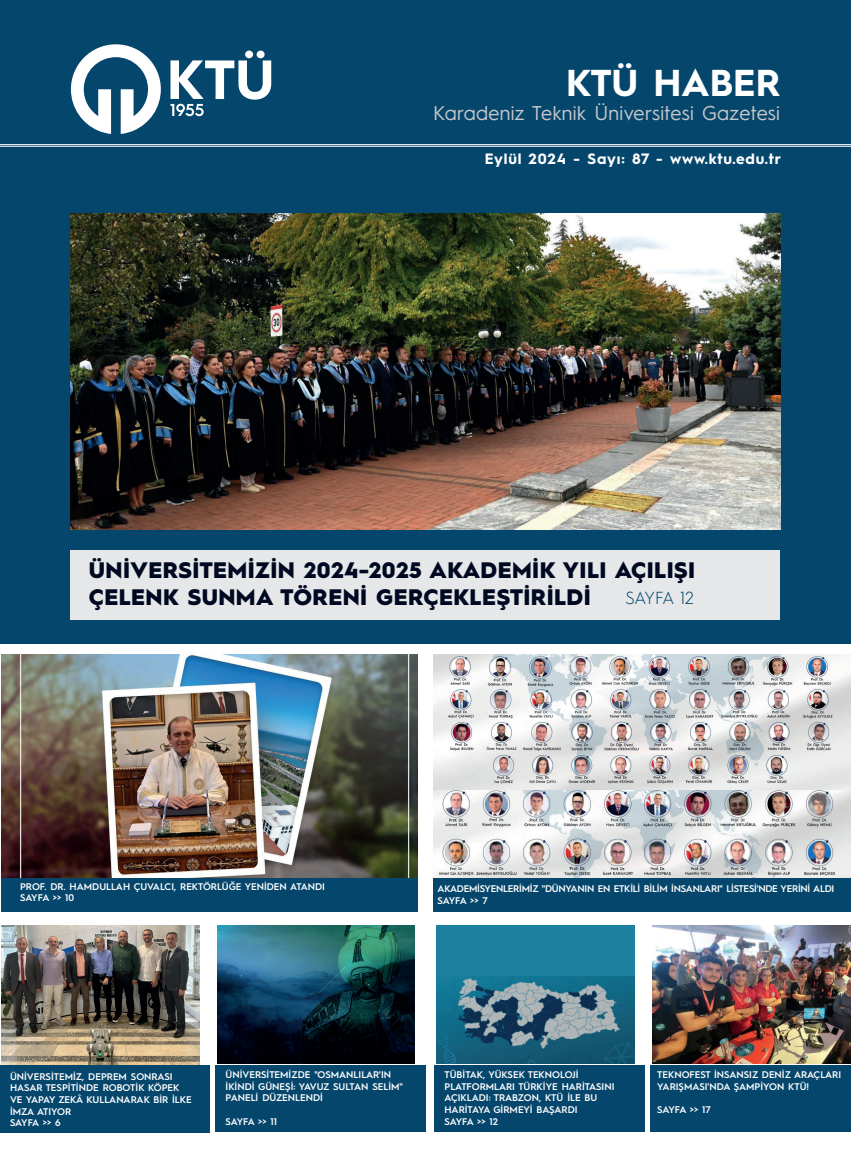
<style>
.page{position:relative;width:851px;height:1170px;background:#fff}
.page>*{position:absolute;margin:0;border:0;box-sizing:border-box;transform-origin:0 0}
.t1{font:700 37.5px "Hurme Geometric Sans 1";color:#fff}
.t2{font:900 22.5px/27.5px "Hurme Geometric Sans 1";letter-spacing:.02em;color:#000921}
.t3{font:20px "Hurme Geometric Sans 1";letter-spacing:.015em;color:#c7c8ca}
.t4{font:300 17.5px "Hurme Geometric Sans 1";letter-spacing:-.015em;color:#05466c}
.t5{font:700 15px "Hurme Geometric Sans 1";letter-spacing:.05em;color:#fff}
.t6{font:600 9.62px/11.6px "Hurme Geometric Sans 1";color:#fff}
.t7{font:600 9.62px/11.6px "Hurme Geometric Sans 1";letter-spacing:-.025em;color:#fff}
</style>
<div class="page">
<div style="left:0;top:0;width:850px;height:185px;background:#05466c"></div>
<hr style="left:0;top:144px;width:850px;height:1px;background:#fff">
<hr style="left:0;top:146px;width:850px;height:1px;background:#fff">
<svg style="left:170px;top:51px;width:101px;height:65px"></svg>
<svg style="left:71px;top:44px;width:90px;height:90px"></svg>
<div style="left:0;top:185px;width:850px;height:458px;background:#05466c"></div>
<img style="left:71px;top:214px;width:709px;height:315px">
<div style="left:71px;top:550px;width:709px;height:70px;background:#e6e7e9"></div>
<img style="left:652px;top:925px;width:198px;height:138px">
<div style="left:650px;top:1064px;width:200px;height:67px;background:#05466c"></div>
<img style="left:217px;top:925px;width:198px;height:138px">
<div style="left:215px;top:1064px;width:210px;height:67px;background:#05466c"></div>
<img style="left:2px;top:654px;width:416px;height:224px">
<img style="left:433px;top:654px;width:417px;height:224px">
<div style="left:2px;top:878px;width:416px;height:33px;background:#05466c"></div>
<div style="left:433px;top:878px;width:417px;height:33px;background:#05466c"></div>
<img style="left:2px;top:925px;width:198px;height:139px">
<div style="left:0;top:1065px;width:210px;height:67px;background:#05466c"></div>
<div style="left:434px;top:1064px;width:210px;height:67px;background:#05466c"></div>
<img style="left:436px;top:975px;width:198px;height:88px">
<div style="left:436px;top:925px;width:198px;height:50px;background:#1b819f"></div>
<h1 class="t1" style="left:566px;top:57px;width:215px">KTÜ HABER</h1>
<h3 class="t3" style="left:433px;top:99px;width:348px">Karadeniz Teknik Üniversitesi Gazetesi</h3>
<h3 class="t5" style="left:484px;top:148px;width:297px">Eylül 2024 - Sayı: 87 - www.ktu.edu.tr</h3>
<h2 class="t2" style="left:89px;top:555px;width:607px">ÜNİVERSİTEMİZİN 2024-2025 AKADEMİK YILI AÇILIŞI<br>ÇELENK SUNMA TÖRENİ GERÇEKLEŞTİRİLDİ</h2>
<h3 class="t4" style="left:625px;top:586px;width:70px">SAYFA 12</h3>
<p class="t6" style="left:20px;top:879px;width:306px">PROF. DR. HAMDULLAH ÇUVALCI, REKTÖRLÜĞE YENİDEN ATANDI<br>SAYFA &gt;&gt; 10</p>
<p class="t7" style="left:437px;top:882px;width:398px">AKADEMİSYENLERİMİZ "DÜNYANIN EN ETKİLİ BİLİM İNSANLARI" LİSTESİ'NDE YERİNİ ALDI<br>SAYFA &gt;&gt; 7</p>
<p class="t6" style="left:10px;top:1069px;width:183px">ÜNİVERSİTEMİZ, DEPREM SONRASI<br>HASAR TESPİTİNDE ROBOTİK KÖPEK<br>VE YAPAY ZEKÂ KULLANARAK BİR İLKE<br>İMZA ATIYOR<br>SAYFA &gt;&gt; 6</p>
<p class="t6" style="left:225px;top:1068px;width:179px">ÜNİVERSİTEMİZDE "OSMANLILAR'IN<br>İKİNDİ GÜNEŞİ: YAVUZ SULTAN SELİM"<br>PANELİ DÜZENLENDİ</p>
<p class="t6" style="left:225px;top:1114px;width:53px">SAYFA &gt;&gt; 11</p>
<p class="t6" style="left:444px;top:1068px;width:171px">TÜBİTAK, YÜKSEK TEKNOLOJİ<br>PLATFORMLARI TÜRKİYE HARİTASINI<br>AÇIKLADI: TRABZON, KTÜ İLE BU<br>HARİTAYA GİRMEYİ BAŞARDI<br>SAYFA &gt;&gt; 12</p>
<p class="t6" style="left:657px;top:1068px;width:185px">TEKNOFEST İNSANSIZ DENİZ ARAÇLARI<br>YARIŞMASI'NDA ŞAMPİYON KTÜ!</p>
<p class="t6" style="left:657px;top:1103px;width:55px">SAYFA &gt;&gt; 17</p>
</div>
